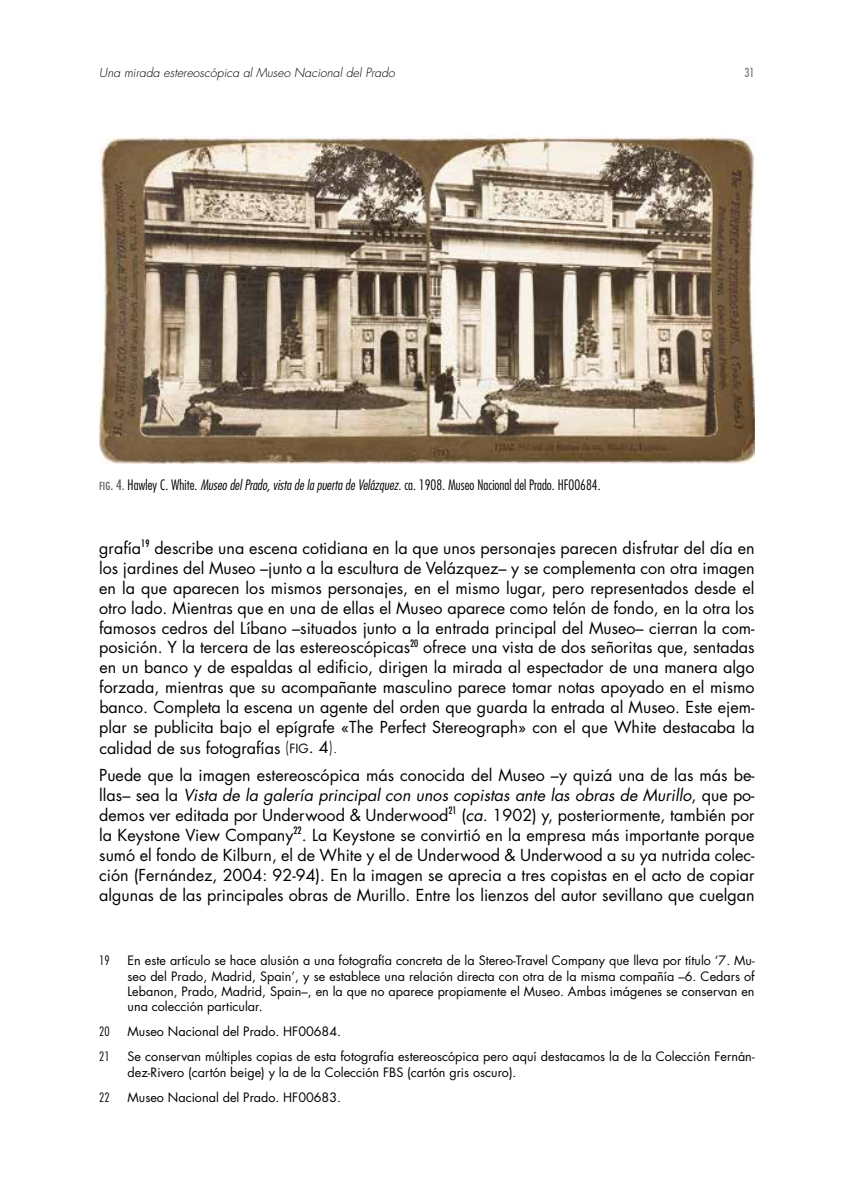
<style>
.page{position:relative;width:844px;height:1191px;background:#fff}
.page>*{position:absolute;margin:0;border:0;box-sizing:border-box;transform-origin:0 0}
.t1{font:16.1px/20.1px "Futura";color:#000;text-align:justify}
.t2{font:300 condensed 14px "Futura";color:#000}
.t3{font:12.6px/15.2px "Futura";color:#000;text-align:justify}
.t4{font:300 condensed 12.6px "Futura";color:#000}
.t5{font:italic 300 12.25px "Futura";color:#000}
.t6{font:condensed 12.25px "Futura";color:#7e7f81}
.s1{font-weight:400;font-size:10.85px;color:#5f6062}
.s2{font-weight:400;color:#5f6062}
.s3{font-style:italic}
.s4{font-weight:300}
.s5{font-size:12.42px}
.s6{font-style:inherit}
</style>
<div class="page">
<img style="left:99px;top:135px;width:655px;height:329px">
<p class="t5" style="left:99px;top:64px;width:297px">Una mirada estereoscópica al Museo Nacional del Prado</p>
<p class="t6" style="left:744px;top:64px;width:12px">31</p>
<p class="t2" style="left:99px;top:476px;width:502px"><span class="s1">FIG</span><span class="s2">. 4.</span> Hawley C. White. <span class="s3">Museo del Prado, vista de la puerta de Velázquez</span>. ca. 1908. Museo Nacional del Prado. HF00684.</p>
<p class="t1" style="left:99px;top:537px;width:657px">grafía<sup>19</sup> describe una escena cotidiana en la que unos personajes parecen disfrutar del día en los jardines del Museo –junto a la escultura de Velázquez– y se complementa con otra imagen en la que aparecen los mismos personajes, en el mismo lugar, pero representados desde el otro lado. Mientras que en una de ellas el Museo aparece como telón de fondo, en la otra los famosos cedros del Líbano –situados junto a la entrada principal del Museo– cierran la com&shy;posición. Y la tercera de las estereoscópicas<sup>20</sup> ofrece una vista de dos señoritas que, sentadas en un banco y de espaldas al edificio, dirigen la mirada al espectador de una manera algo forzada, mientras que su acompañante masculino parece tomar notas apoyado en el mismo banco. Completa la escena un agente del orden que guarda la entrada al Museo. Este ejem&shy;plar se publicita bajo el epígrafe «The Perfect Stereograph» con el que White destacaba la calidad de sus fotografías <span class="s4">(</span><span class="s5">FIG</span><span class="s6">.</span> 4<span class="s4">).</span></p>
<p class="t1" style="left:99px;top:765px;width:656px">Puede que la imagen estereoscópica más conocida del Museo –y quizá una de las más be&shy;llas– sea la <span class="s3">Vista de la galería principal con unos copistas ante las obras de Murillo</span>, que po&shy;demos ver editada por Underwood &amp; Underwood<sup>21</sup> (<span class="s3">ca</span>. 1902) y, posteriormente, también por la Keystone View Company<sup>22</sup>. La Keystone se convirtió en la empresa más importante porque sumó el fondo de Kilburn, el de White y el de Underwood &amp; Underwood a su ya nutrida colec&shy;ción (Fernández, 2004: 92-94). En la imagen se aprecia a tres copistas en el acto de copiar algunas de las principales obras de Murillo. Entre los lienzos del autor sevillano que cuelgan</p>
<p class="t4" style="left:99px;top:952px;width:12px">19</p>
<p class="t3" style="left:127px;top:953px;width:628px">En este artículo se hace alusión a una fotografía concreta de la Stereo-Travel Company que lleva por título ‘7. Mu&shy;seo del Prado, Madrid, Spain’, y se establece una relación directa con otra de la misma compañía –6. Cedars of Lebanon, Prado, Madrid, Spain–, en la que no aparece propiamente el Museo. Ambas imágenes se conservan en una colección particular.</p>
<p class="t4" style="left:99px;top:1023px;width:12px">20</p>
<p class="t3" style="left:127px;top:1023px;width:215px">Museo Nacional del Prado. HF00684.</p>
<p class="t4" style="left:99px;top:1048px;width:12px">21</p>
<p class="t3" style="left:127px;top:1048px;width:628px">Se conservan múltiples copias de esta fotografía estereoscópica pero aquí destacamos la de la Colección Fernán&shy;dez-Rivero (cartón beige) y la de la Colección FBS (cartón gris oscuro).</p>
<p class="t4" style="left:99px;top:1089px;width:12px">22</p>
<p class="t3" style="left:127px;top:1089px;width:215px">Museo Nacional del Prado. HF00683.</p>
</div>
